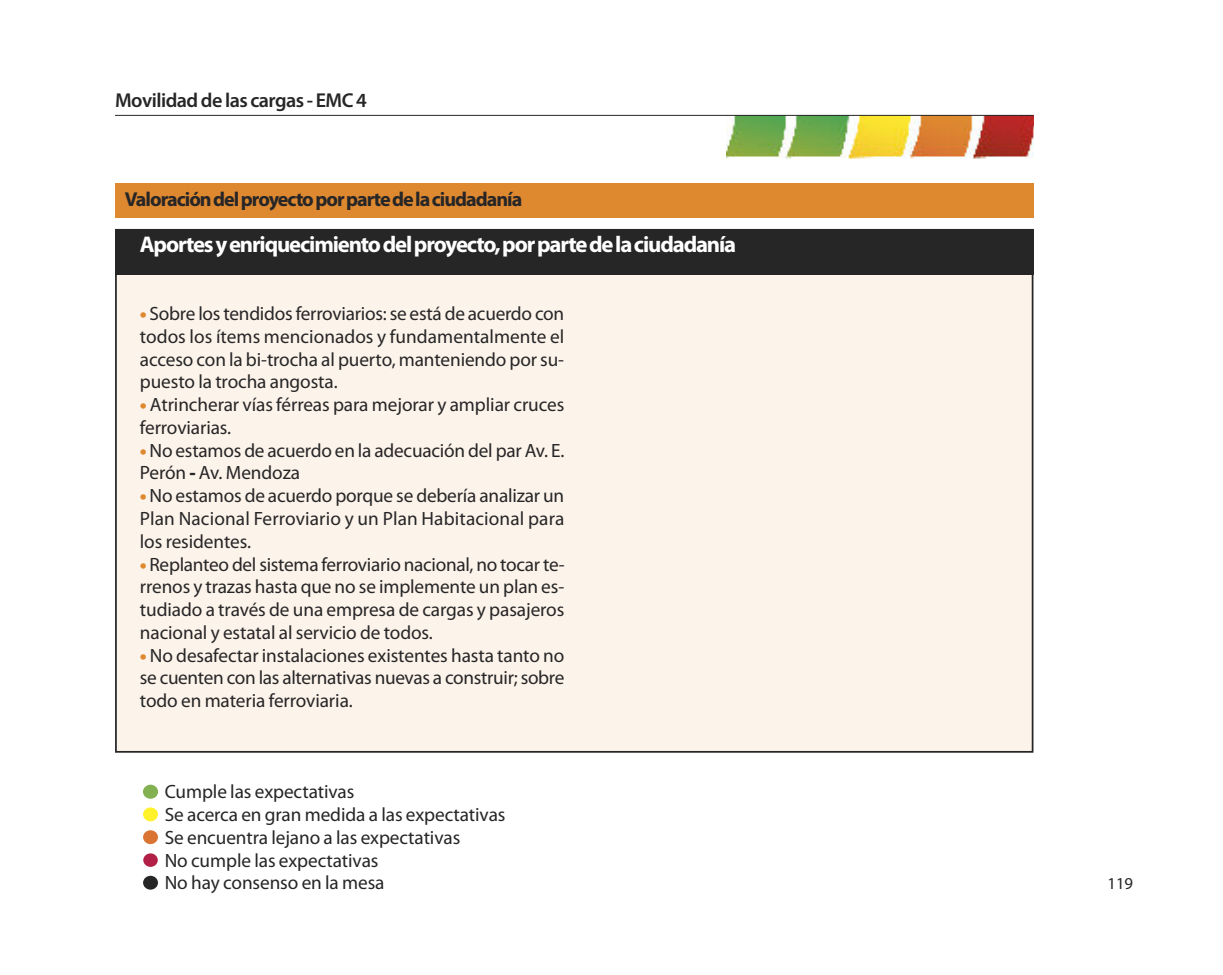
<style>
.page{position:relative;width:1223px;height:975px;background:#fff}
.page>*{position:absolute;margin:0;border:0;box-sizing:border-box;transform-origin:0 0}
.t1{font:700 22.75px "Myriad Pro";letter-spacing:-.05em;color:#fff}
.t2{font:700 20.12px "Myriad Pro";letter-spacing:-.05em;color:#272627}
.t3{font:600 20.12px "Myriad Pro";letter-spacing:-.025em;color:#272627}
.t4{font:19.25px/22.8px "Myriad Pro";letter-spacing:-.005em;color:#272627;text-align:justify}
.t5{font:16.62px "Myriad Pro";color:#272627}
.s1{font-weight:900;color:#de8830}
.s2{font-weight:900}
</style>
<div class="page">
<div style="left:116px;top:230px;width:916px;height:521px;background:#fcf3ea"></div>
<img style="left:726px;top:116px;width:307px;height:43px">
<hr style="left:115px;top:115px;width:918px;height:1px;background:#272627">
<div style="left:143px;top:784px;width:15px;height:14px;background:#83b151;border-radius:50%"></div>
<div style="left:143px;top:807px;width:15px;height:14px;background:#fff12a;border-radius:50%"></div>
<div style="left:143px;top:829px;width:15px;height:14px;background:#d97432;border-radius:50%"></div>
<div style="left:143px;top:853px;width:15px;height:13px;background:#b22047;border-radius:50%"></div>
<div style="left:143px;top:875px;width:15px;height:14px;background:#272627;border-radius:50%"></div>
<div style="left:115px;top:229px;width:918px;height:45px;background:#272627"></div>
<div style="left:115px;top:183px;width:918px;height:35px;background:#de8830"></div>
<p class="t3" style="left:115px;top:93px;width:253px">Movilidaddelas cargas -EMC4</p>
<p class="t2" style="left:125px;top:192px;width:399px">Valoracióndelproyectoporpartedelaciudadanía</p>
<p class="t1" style="left:140px;top:235px;width:597px">Aportesyenriquecimientodelproyecto,porpartedelaciudadanía</p>
<p class="t4" style="left:140px;top:303px;width:426px"><span class="s1">•</span> Sobre los tendidos ferroviarios: se está de acuerdo con todos los ítems mencionados y fundamentalmente el acceso con la bi-trocha al puerto, manteniendo por su&shy;puesto la trocha angosta.</p>
<p class="t4" style="left:140px;top:394px;width:426px"><span class="s1">•</span> Atrincherar vías férreas para mejorar y ampliar cruces ferroviarias.</p>
<p class="t4" style="left:140px;top:440px;width:426px"><span class="s1">•</span>No estamos de acuerdo en la adecuación del par Av. E.<br>Perón <span class="s2">-</span> Av. Mendoza</p>
<p class="t4" style="left:140px;top:485px;width:426px"><span class="s1">•</span>No estamos de acuerdo porque se debería analizar un Plan Nacional Ferroviario y un Plan Habitacional para los residentes.</p>
<p class="t4" style="left:140px;top:554px;width:426px"><span class="s1">•</span> Replanteo del sistema ferroviario nacional, no tocar te&shy;rrenos y trazas hasta que no se implemente un plan es&shy;tudiado a través de una empresa de cargas y pasajeros nacional y estatal al servicio de todos.</p>
<p class="t4" style="left:140px;top:645px;width:426px"><span class="s1">•</span> No desafectar instalaciones existentes hasta tanto no se cuenten con las alternativas nuevas a construir; sobre todo en materia ferroviaria.</p>
<p class="t4" style="left:165px;top:781px;width:342px;text-align:left">Cumple las expectativas<br>Se acerca en gran medida a las expectativas<br>Se encuentra lejano a las expectativas<br>No cumple las expectativas<br>No hay consenso en la mesa</p>
<p class="t5" style="left:1107px;top:877px;width:27px">119</p>
</div>
